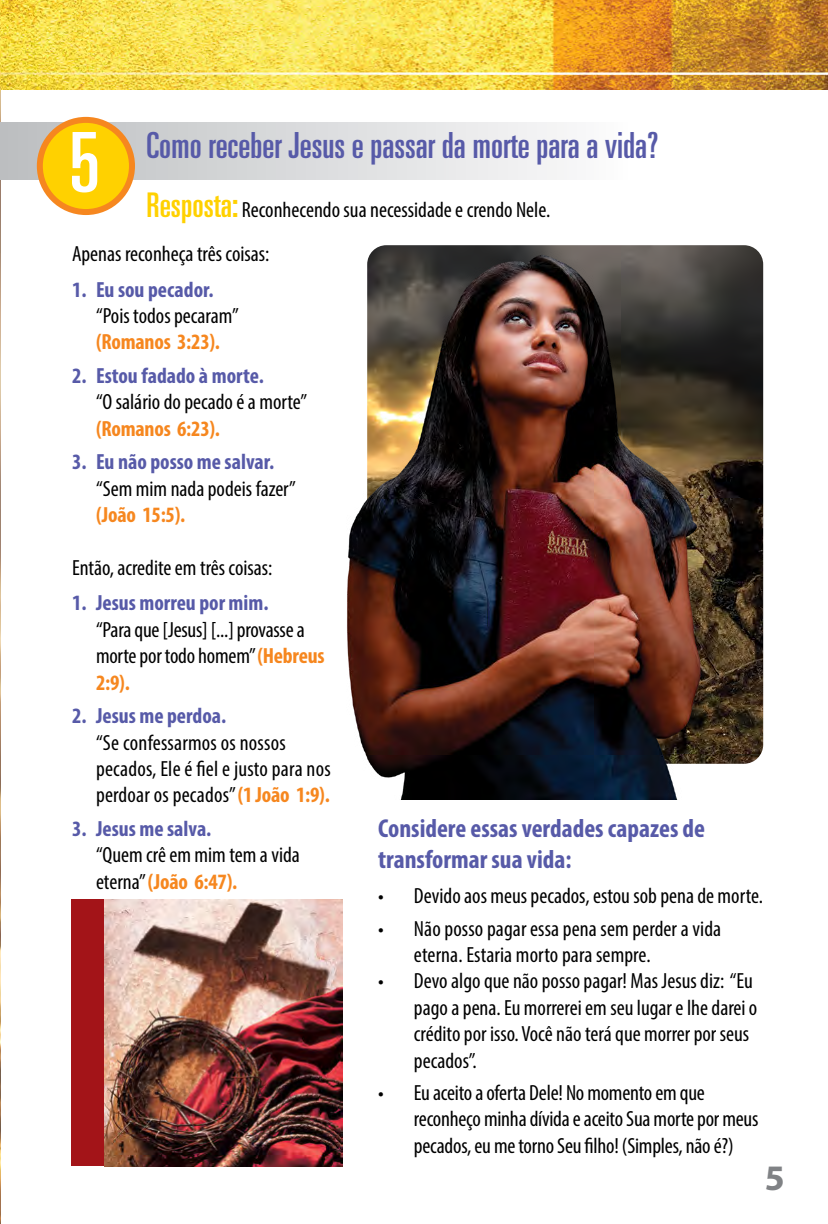
<style>
.page{position:relative;width:828px;height:1224px;background:#fff}
.page>*{position:absolute;margin:0;border:0;box-sizing:border-box;transform-origin:0 0}
.t1{font:ultra-condensed 83px "Univers";color:#fff}
.t2{font:ultra-condensed 36px "Univers";color:#575aa8}
.t3{font:700 36px "Myriad Pro";color:#808285}
.t4{font:700 condensed 26px/31.2px "Myriad Pro";color:#575aa8}
.t5{font:condensed 22px/26.4px "Myriad Pro";color:#000}
.t6{font:700 condensed 22px "Myriad Pro";color:#575aa8}
.t7{font:700 condensed 22px "Myriad Pro";letter-spacing:-.01em;color:#f6871f}
.s1{font-family:"Univers";font-stretch:ultra-condensed;font-size:34px;color:#ffd100}
.s2{font-weight:700;color:#f6871f}
</style>
<div class="page">
<img style="left:1px;top:0;width:827px;height:90px">
<img style="left:0;top:0;width:1px;height:1224px">
<img style="left:741px;top:245px;width:22px;height:519px">
<svg style="left:0;top:123px;width:557px;height:57px;background:#dbdbdc"></svg>
<div style="left:40px;top:120px;width:92px;height:92px;background:#ffd100;border-radius:50%"></div>
<div style="left:37px;top:117px;width:98px;height:98px;border:6px solid #f6871f;border-radius:50%"></div>
<div style="left:72px;top:900px;width:270px;height:266px;background:#a31418"></div>
<img style="left:105px;top:900px;width:237px;height:266px">
<img style="left:347px;top:245px;width:394px;height:554px">
<h1 class="t1" style="left:69px;top:115px;width:32px">5</h1>
<h2 class="t2" style="left:146px;top:125px;width:514px">Como receber Jesus e passar da morte para a vida?</h2>
<p class="t5" style="left:72px;top:187px;width:480px;line-height:44.4px;text-indent:74px"><span class="s1">Resposta:</span> Reconhecendo sua necessidade e crendo Nele.<br>Apenas reconheça três coisas:</p>
<p class="t6" style="left:72px;top:276px;width:143px">1. Eu sou pecador.</p>
<p class="t5" style="left:96px;top:302px;width:144px">“Pois todos pecaram”</p>
<p class="t7" style="left:96px;top:328px;width:126px">(Romanos 3:23).</p>
<p class="t6" style="left:72px;top:362px;width:193px">2. Estou fadado à morte.</p>
<p class="t5" style="left:96px;top:389px;width:213px">“O salário do pecado é a morte”</p>
<p class="t7" style="left:96px;top:415px;width:126px">(Romanos 6:23).</p>
<p class="t6" style="left:72px;top:448px;width:204px">3. Eu não posso me salvar.</p>
<p class="t5" style="left:96px;top:475px;width:201px">“Sem mim nada podeis fazer”</p>
<p class="t7" style="left:96px;top:501px;width:91px">(João 15:5).</p>
<p class="t5" style="left:72px;top:554px;width:202px">Então, acredite em três coisas:</p>
<p class="t6" style="left:72px;top:589px;width:198px">1. Jesus morreu por mim.</p>
<p class="t5" style="left:96px;top:616px;width:230px">“Para que [Jesus] [...] provasse a morte por todo homem” <span class="s2">(Hebreus<br>2:9).</span></p>
<p class="t6" style="left:72px;top:702px;width:156px">2. Jesus me perdoa.</p>
<p class="t5" style="left:96px;top:729px;width:236px">“Se confessarmos os nossos pecados, Ele é fiel e justo para nos perdoar os pecados” <span class="s2">(1 João 1:9).</span></p>
<p class="t6" style="left:72px;top:815px;width:141px">3. Jesus me salva.</p>
<p class="t5" style="left:96px;top:842px;width:205px">“Quem crê em mim tem a vida eterna” <span class="s2">(João 6:47).</span></p>
<p class="t4" style="left:378px;top:812px;width:329px">Considere essas verdades capazes de transformar sua vida:</p>
<p class="t5" style="left:378px;top:883px;width:387px">• Devido aos meus pecados, estou sob pena de morte.</p>
<p class="t5" style="left:414px;top:915px;width:309px;text-indent:-36px">• Não posso pagar essa pena sem perder a vida eterna. Estaria morto para sempre.</p>
<p class="t5" style="left:414px;top:968px;width:345px;text-indent:-36px">• Devo algo que não posso pagar! Mas Jesus diz: “Eu pago a pena. Eu morrerei em seu lugar e lhe darei o crédito por isso. Você não terá que morrer por seus pecados”.</p>
<p class="t5" style="left:414px;top:1079px;width:346px;text-indent:-36px">• Eu aceito a oferta Dele! No momento em que reconheço minha dívida e aceito Sua morte por meus pecados, eu me torno Seu filho! (Simples, não é?)</p>
<h2 class="t3" style="left:765px;top:1155px;width:21px">5</h2>
</div>
